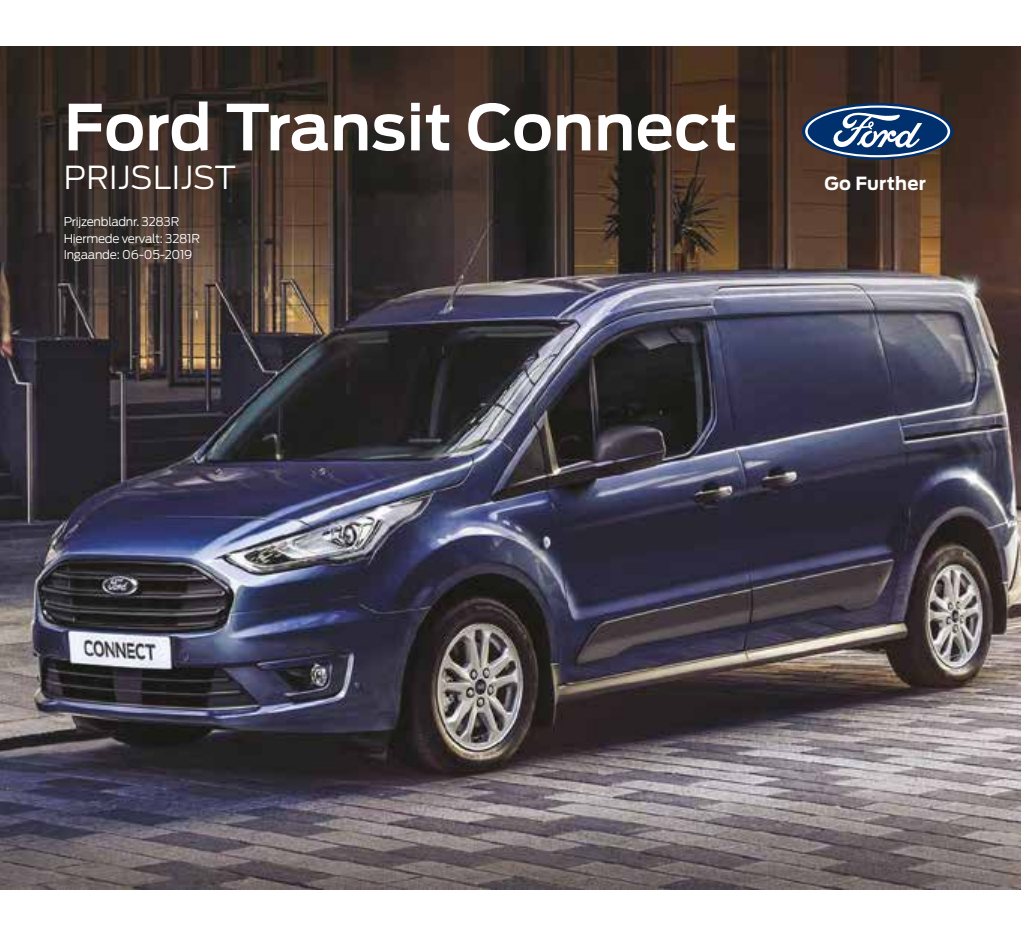
<style>
.page{position:relative;width:1021px;height:936px;background:#fff}
.page>*{position:absolute;margin:0;border:0;box-sizing:border-box;transform-origin:0 0}
.t1{font:600 63px "Ford Antenna";color:#fff}
.t2{font:300 31.5px "Ford Antenna";letter-spacing:.01em;color:#fff}
.t3{font:700 18px "Ford Antenna";letter-spacing:.01em;color:#fff}
.t4{font:300 12px/16.5px "Ford Antenna";letter-spacing:-.02em;color:#fff}
</style>
<div class="page">
<img style="left:0;top:47px;width:1020px;height:842px">
<svg style="left:802px;top:103px;width:151px;height:57px"></svg>
<svg style="left:805px;top:105px;width:145px;height:52px"></svg>
<h1 class="t1" style="left:64px;top:71px;width:675px">Ford Transit Connect</h1>
<h2 class="t2" style="left:64px;top:151px;width:174px">PRIJSLIJST</h2>
<p class="t4" style="left:64px;top:212px;width:138px">Prijzenbladnr. 3283R<br>Hiermede vervalt: 3281R<br>Ingaande: 06-05-2019</p>
<h3 class="t3" style="left:824px;top:167px;width:103px">Go Further</h3>
</div>
